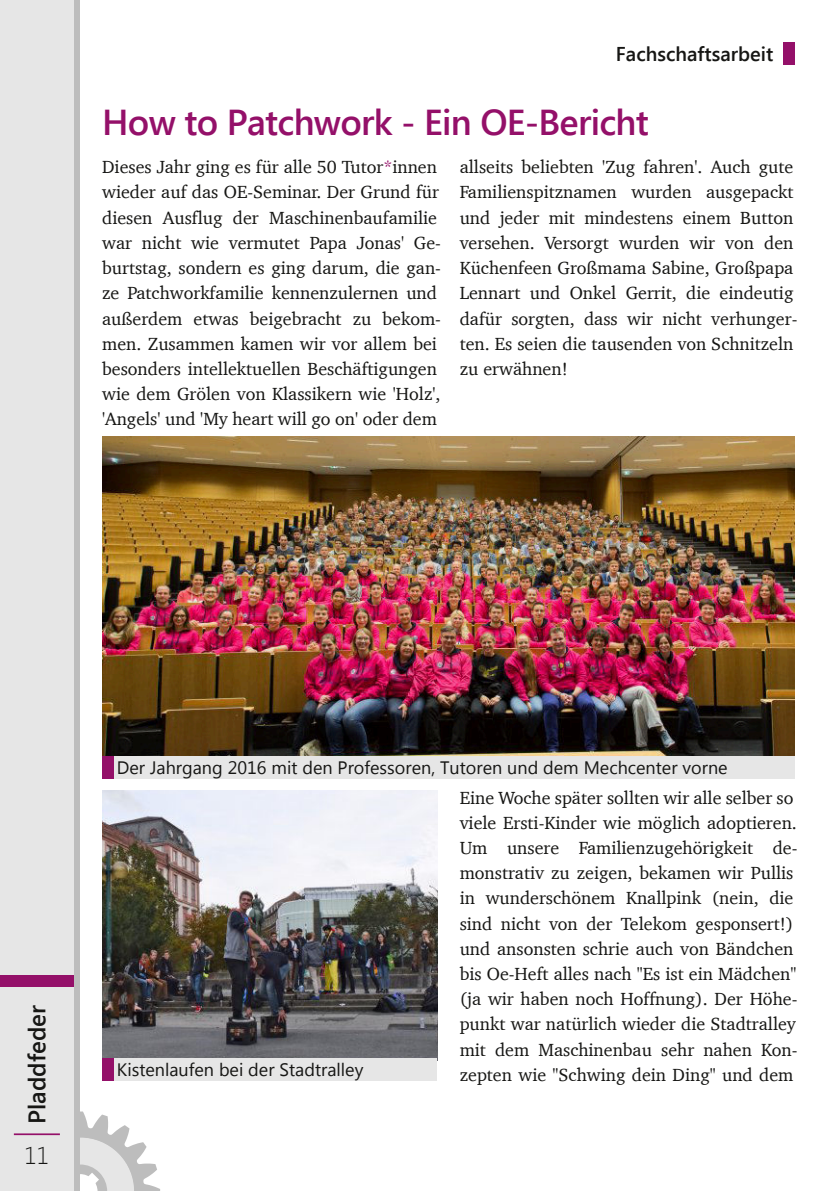
<style>
.page{position:relative;width:840px;height:1191px;background:#fff}
.page>*{position:absolute;margin:0;border:0;box-sizing:border-box;transform-origin:0 0}
.t1{font:600 36px "Segoe UI";letter-spacing:-.02em;color:#941069}
.t2{font:600 24px "Segoe UI";color:#161614}
.t3{font:300 24px "Segoe UI";color:#161614}
.t4{font:600 20px "Segoe UI";color:#161614}
.t5{font:18px/25.2px "Charter";color:#161614}
.t6{font:18px "Segoe UI";color:#161614}
.s1{color:#941069}
</style>
<div class="page">
<svg style="left:79px;top:1111px;width:81px;height:80px"></svg>
<div style="left:62px;top:0;width:17px;height:1191px;background:#bdbdbd"></div>
<div style="left:0;top:0;width:74px;height:1191px;background:#e6e6e6"></div>
<div style="left:0;top:975px;width:74px;height:11px;background:#941069"></div>
<hr style="left:14px;top:1133px;width:46px;height:2px;background:#941069">
<img style="left:102px;top:437px;width:692px;height:319px">
<img style="left:102px;top:790px;width:335px;height:268px">
<div style="left:102px;top:1058px;width:335px;height:23px;background:#e6e6e6"></div>
<div style="left:102px;top:1058px;width:11px;height:23px;background:#941069"></div>
<div style="left:102px;top:756px;width:692px;height:22px;background:#e6e6e6"></div>
<div style="left:102px;top:756px;width:11px;height:22px;background:#941069"></div>
<div style="left:782px;top:43px;width:12px;height:22px;background:#941069"></div>
<p class="t4" style="left:615px;top:46px;width:159px">Fachschaftsarbeit</p>
<h1 class="t1" style="left:102px;top:108px;width:548px">How to Patchwork - Ein OE-Bericht</h1>
<p class="t5" style="left:102px;top:156px;width:340px">Dieses Jahr ging es für alle 50 Tutor<span class="s1">*</span>innen wieder auf das OE-Seminar. Der Grund für diesen Ausflug der Maschinenbaufamilie war nicht wie vermutet Papa Jonas' Ge&shy;burtstag, sondern es ging darum, die gan&shy;ze Patchworkfamilie kennenzulernen und außerdem etwas beigebracht zu bekom&shy;men. Zusammen kamen wir vor allem bei besonders intellektuellen Beschäftigungen wie dem Grölen von Klassikern wie 'Holz', 'Angels' und 'My heart will go on' oder dem</p>
<p class="t5" style="left:459px;top:156px;width:339px">allseits beliebten 'Zug fahren'. Auch gute Familienspitznamen wurden ausgepackt und jeder mit mindestens einem Button versehen. Versorgt wurden wir von den Küchenfeen Großmama Sabine, Großpapa Lennart und Onkel Gerrit, die eindeutig dafür sorgten, dass wir nicht verhunger&shy;ten. Es seien die tausenden von Schnitzeln zu erwähnen!</p>
<h2 class="t2" style="left:27px;top:1124px;width:120px;rotate:-90deg">Pladdfeder</h2>
<h2 class="t3" style="left:25px;top:1141px;width:26px">11</h2>
<p class="t6" style="left:117px;top:760px;width:612px">Der Jahrgang 2016 mit den Professoren, Tutoren und dem Mechcenter vorne</p>
<p class="t6" style="left:117px;top:1062px;width:248px">Kistenlaufen bei der Stadtralley</p>
<p class="t5" style="left:459px;top:786px;width:339px">Eine Woche später sollten wir alle selber so viele Ersti-Kinder wie möglich adoptieren.<br>Um unsere Familienzugehörigkeit de&shy;monstrativ zu zeigen, bekamen wir Pullis in wunderschönem Knallpink (nein, die sind nicht von der Telekom gesponsert!) und ansonsten schrie auch von Bändchen bis Oe-Heft alles nach "Es ist ein Mädchen" (ja wir haben noch Hoffnung). Der Höhe&shy;punkt war natürlich wieder die Stadtralley mit dem Maschinenbau sehr nahen Kon&shy;zepten wie "Schwing dein Ding" und dem</p>
</div>
